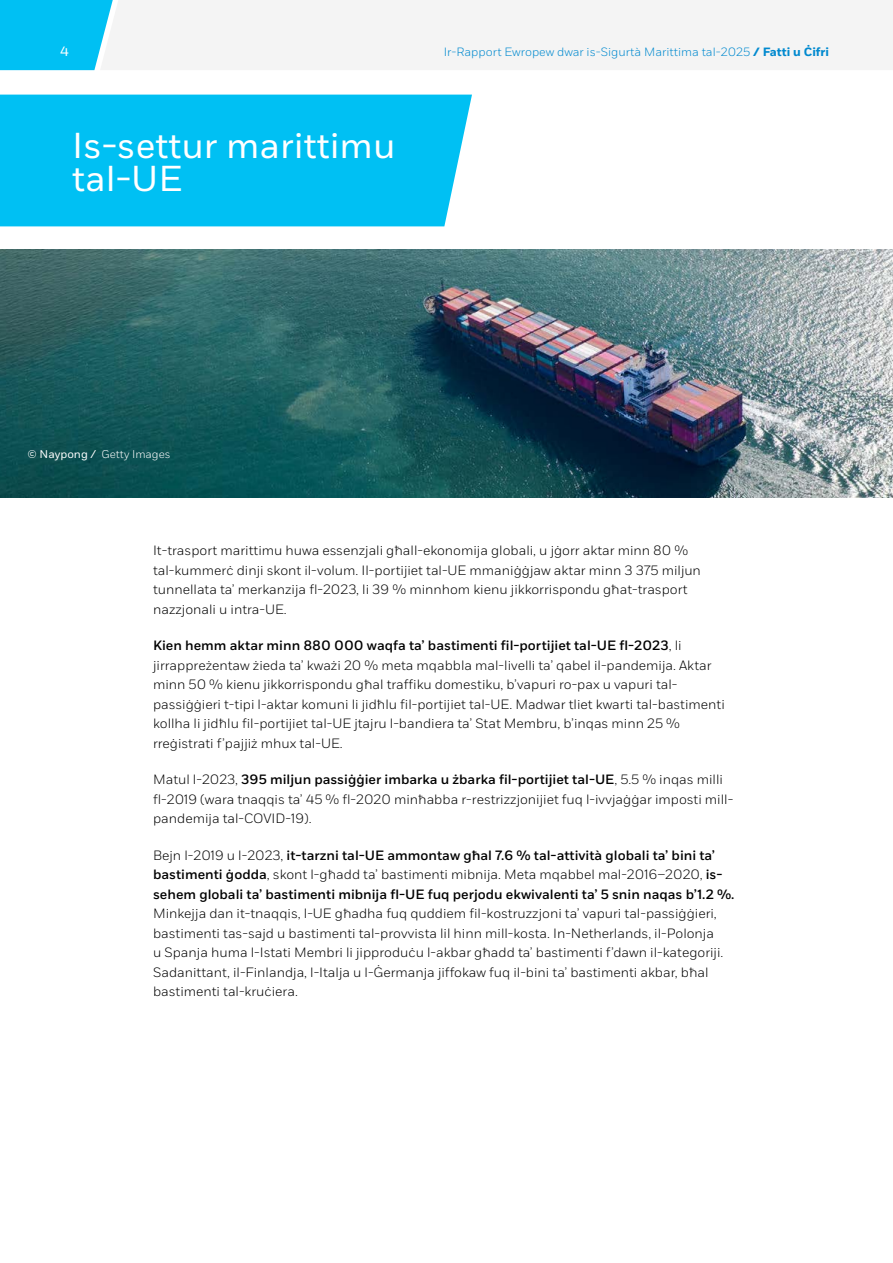
<style>
.page{position:relative;width:893px;height:1263px;background:#fff}
.page>*{position:absolute;margin:0;border:0;box-sizing:border-box;transform-origin:0 0}
.t1{font:36px/33px "Fort";color:#fff}
.t2{font:300 13.5px/19.5px "Fort";color:#000}
.t3{font:500 13.5px/19.5px "Fort";color:#000}
.t4{font:13.5px "Fort";color:#fff}
.t5{font:300 12px "Fort";color:#0089cf}
.t6{font:300 11.25px "Fort";color:#fff}
.s1{font-weight:700}
.s2{font-weight:400}
.s3{font-weight:500}
.s4{font-weight:300}
</style>
<div class="page">
<div style="left:116px;top:0;width:777px;height:70px;background:#f4f4f4"></div>
<svg style="left:0;top:0;width:116px;height:70px;background:#19c5f3"></svg>
<img style="left:0;top:250px;width:893px;height:248px">
<div style="left:0;top:95px;width:472px;height:131px;background:#00c0f3"></div>
<p class="t4" style="left:60px;top:43px;width:10px">4</p>
<p class="t5" style="left:444px;top:45px;width:387px">Ir-Rapport Ewropew dwar is-Sigurtà Marittima tal-2025 <span class="s1">/ Fatti u Ċifri</span></p>
<h1 class="t1" style="left:72px;top:129px;width:325px">Is-settur marittimu tal-UE</h1>
<p class="t6" style="left:28px;top:447px;width:145px"><span class="s2">© Naypong /</span> Getty Images</p>
<p class="t2" style="left:153px;top:541px;width:549px">It-trasport marittimu huwa essenzjali għall-ekonomija globali, u jġorr aktar minn 80 % tal-kummerċ dinji skont il-volum. Il-portijiet tal-UE mmaniġġjaw aktar minn 3 375 miljun tunnellata ta’ merkanzija fl-2023, li 39 % minnhom kienu jikkorrispondu għat-trasport nazzjonali u intra-UE.</p>
<p class="t2" style="left:153px;top:636px;width:573px"><span class="s3">Kien hemm aktar minn 880 000 waqfa ta’ bastimenti fil-portijiet tal-UE fl-2023</span>, li jirrappreżentaw żieda ta’ kważi 20 % meta mqabbla mal-livelli ta’ qabel il-pandemija. Aktar minn 50 % kienu jikkorrispondu għal traffiku domestiku, b’vapuri ro-pax u vapuri tal&shy;passiġġieri t-tipi l-aktar komuni li jidħlu fil-portijiet tal-UE. Madwar tliet kwarti tal-bastimenti kollha li jidħlu fil-portijiet tal-UE jtajru l-bandiera ta’ Stat Membru, b’inqas minn 25 % rreġistrati f’pajjiż mhux tal-UE.</p>
<p class="t2" style="left:153px;top:770px;width:582px">Matul l-2023, <span class="s3">395 miljun passiġġier imbarka u żbarka fil-portijiet tal-UE</span>, 5.5 % inqas milli fl-2019 (wara tnaqqis ta’ 45 % fl-2020 minħabba r-restrizzjonijiet fuq l-ivvjaġġar imposti mill&shy;pandemija tal-COVID-19).</p>
<p class="t3" style="left:153px;top:846px;width:583px"><span class="s4">Bejn l-2019 u l-2023,</span> it-tarzni tal-UE ammontaw għal 7.6 % tal-attività globali ta’ bini ta’ bastimenti ġodda<span class="s4">, skont l-għadd ta’ bastimenti mibnija. Meta mqabbel mal-2016–2020,</span> is&shy;sehem globali ta’ bastimenti mibnija fl-UE fuq perjodu ekwivalenti ta’ 5 snin naqas b’1.2 %.</p>
<p class="t2" style="left:153px;top:904px;width:572px">Minkejja dan it-tnaqqis, l-UE għadha fuq quddiem fil-kostruzzjoni ta’ vapuri tal-passiġġieri, bastimenti tas-sajd u bastimenti tal-provvista lil hinn mill-kosta. In-Netherlands, il-Polonja u Spanja huma l-Istati Membri li jipproduċu l-akbar għadd ta’ bastimenti f’dawn il-kategoriji.<br>Sadanittant, il-Finlandja, l-Italja u l-Ġermanja jiffokaw fuq il-bini ta’ bastimenti akbar, bħal bastimenti tal-kruċiera.</p>
</div>
